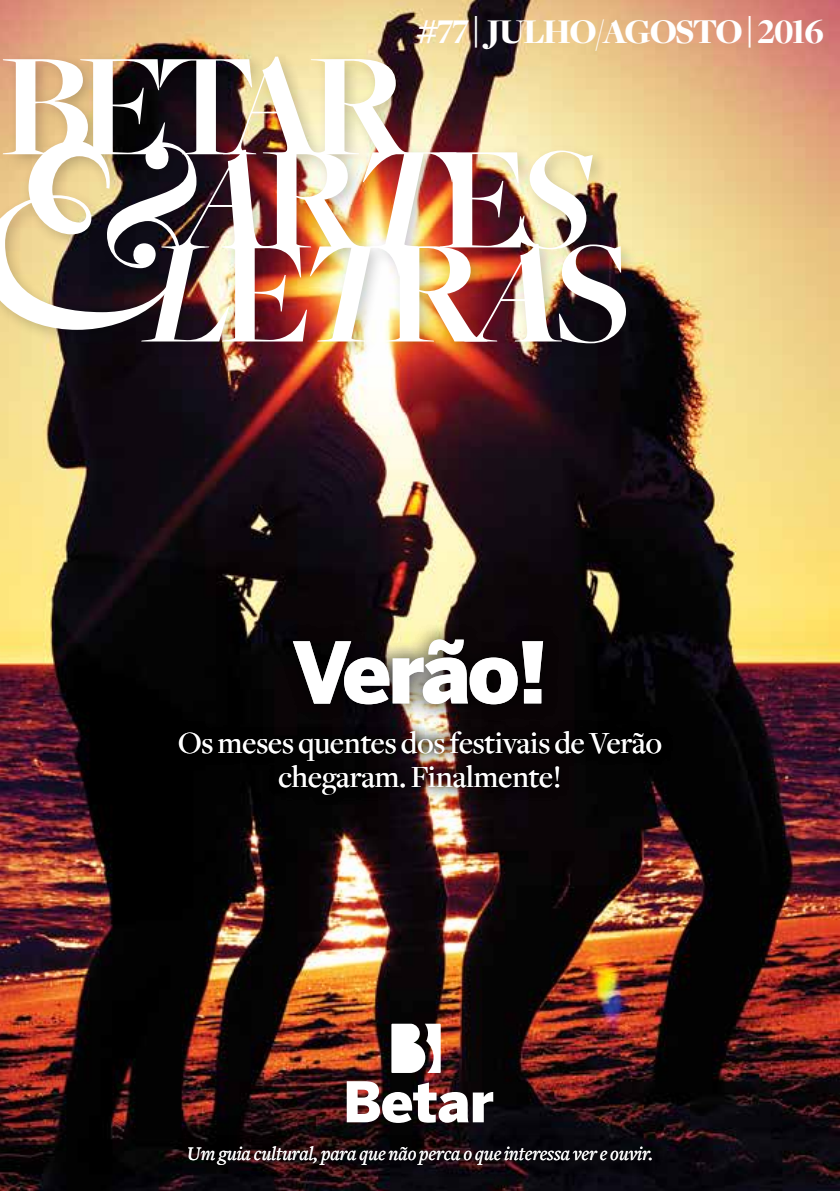
<style>
.page{position:relative;width:840px;height:1191px;background:#fff}
.page>*{position:absolute;margin:0;border:0;box-sizing:border-box;transform-origin:0 0}
.t1{font:900 84px "Benton Sans";letter-spacing:-.04em;color:#fff}
.t2{font:36px "Freight Disp Black SC";letter-spacing:-.04em;color:#fff}
.t3{font:500 32px/34px "Freight Disp";color:#fff;text-align:center}
.t4{font:italic 500 20px "Freight Text";letter-spacing:-.01em;color:#fff}
.s1{font-family:"Freight Text";font-weight:900}
</style>
<div class="page">
<img style="left:0;top:0;width:839px;height:1191px">
<div style="left:276px;top:621px;width:284px;height:102px;background:#000;opacity:.5"></div>
<div style="left:167px;top:719px;width:505px;height:86px;background:#000"></div>
<div style="left:0;top:49px;width:641px;height:310px;background:#000;opacity:.2"></div>
<img style="left:0;top:57px;width:625px;height:286px">
<div style="left:171px;top:1130px;width:497px;height:52px;background:#000;opacity:.5"></div>
<svg style="left:391px;top:1023px;width:49px;height:50px"></svg>
<img style="left:346px;top:1081px;width:147px;height:42px">
<p class="t2" style="left:416px;top:11px;width:408px"><span class="s1">#</span>77 <span class="s1">|</span> JULHO/AGOSTO <span class="s1">|</span> 2016</p>
<h1 class="t1" style="left:292px;top:622px;width:257px">Verão!</h1>
<p class="t3" style="left:178px;top:726px;width:485px">Os meses quentes dos festivais de Verão chegaram. Finalmente!</p>
<p class="t4" style="left:187px;top:1143px;width:467px">Um guia cultural, para que não perca o que interessa ver e ouvir.</p>
</div>
